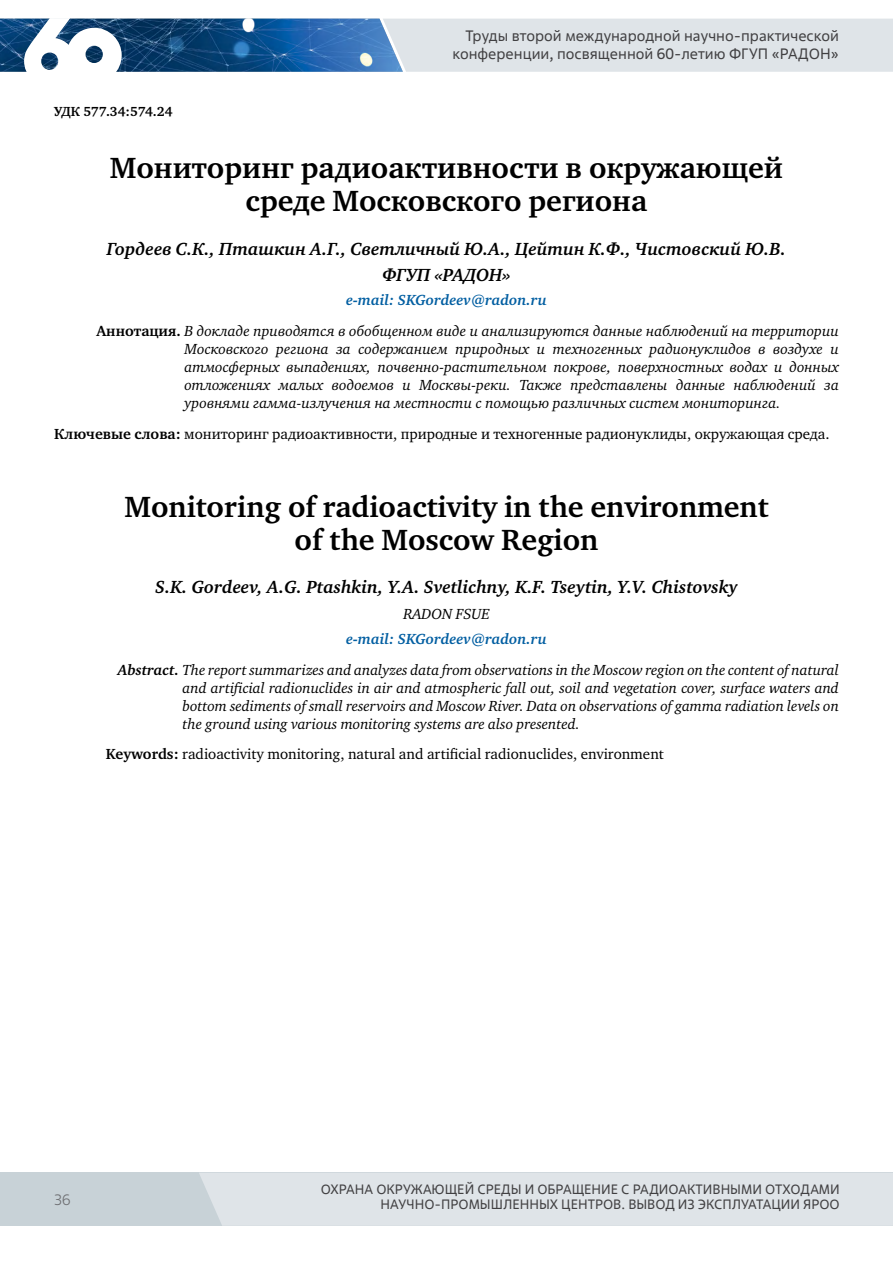
<style>
.page{position:relative;width:893px;height:1263px;background:#fff}
.page>*{position:absolute;margin:0;border:0;box-sizing:border-box;transform-origin:0 0}
.t1{font:700 30px/33px "Charter ITC";color:#000;text-align:center}
.t2{font:italic 700 18px/25.8px "Charter ITC";color:#000;text-align:center}
.t3{font:italic 15px/18px "Charter ITC";color:#000}
.t4{font:15px "Charter ITC";color:#000}
.t5{font:15px/18px "Rosatom";color:#414042;text-align:right}
.t6{font:300 15px "Rosatom";color:#6d6e71}
.t7{font:13.5px/15px "Rosatom";color:#414042;text-align:right}
.t8{font:700 13.5px "Charter ITC";letter-spacing:-.005em;color:#000}
.s1{font-weight:700;color:#035fa2}
.s2{font-weight:700;font-style:normal}
.s3{font-weight:700}
</style>
<div class="page">
<div style="left:0;top:1172px;width:893px;height:54px;background:#c8d2d7"></div>
<div style="left:199px;top:1173px;width:694px;height:53px;background:#dfe4e8"></div>
<svg style="left:0;top:18px;width:893px;height:54px;background:#9bb2c8"></svg>
<p class="t5" style="left:452px;top:27px;width:388px">Труды второй международной научно-практической конференции, посвященной 60-летию ФГУП «РАДОН»</p>
<p class="t8" style="left:54px;top:103px;width:120px">УДК 577.34:574.24</p>
<h1 class="t1" style="left:110px;top:152px;width:675px">Мониторинг радиоактивности в окружающей среде Московского региона</h1>
<p class="t2" style="left:107px;top:236px;width:680px">Гордеев С.К., Пташкин А.Г., Светличный Ю.А., Цейтин К.Ф., Чистовский Ю.В.<br>ФГУП «РАДОН»</p>
<p class="t3" style="left:97px;top:285px;width:744px;line-height:30.8px;text-indent:250px"><span class="s1">e-mail: SKGordeev@radon.ru<br></span><span class="s2">Аннотация.</span> В докладе приводятся в обобщенном виде и анализируются данные наблюдений на территории</p>
<p class="t3" style="left:184px;top:340px;width:656px;text-align:justify">Московского региона за содержанием природных и техногенных радионуклидов в воздухе и атмосферных выпадениях, почвенно-растительном покрове, поверхностных водах и донных отложениях малых водоемов и Москвы-реки. Также представлены данные наблюдений за уровнями гамма-излучения на местности с помощью различных систем мониторинга.</p>
<p class="t4" style="left:54px;top:424px;width:777px"><span class="s3">Ключевые слова:</span> мониторинг радиоактивности, природные и техногенные радионуклиды, окружающая среда.</p>
<h1 class="t1" style="left:125px;top:491px;width:645px">Monitoring of radioactivity in the environment of the Moscow Region</h1>
<p class="t2" style="left:155px;top:575px;width:584px">S.K. Gordeev, A.G. Ptashkin, Y.A. Svetlichny, K.F. Tseytin, Y.V. Chistovsky</p>
<p class="t3" style="left:403px;top:605px;width:88px">RADON FSUE</p>
<p class="t3" style="left:118px;top:623px;width:723px;line-height:30.8px;text-indent:228px"><span class="s1">e-mail: SKGordeev@radon.ru<br></span><span class="s3">Abstract.</span> The report summarizes and analyzes data from observations in the Moscow region on the content of natural</p>
<p class="t3" style="left:183px;top:678px;width:658px;text-align:justify">and artificial radionuclides in air and atmospheric fall out, soil and vegetation cover, surface waters and bottom sediments of small reservoirs and Moscow River. Data on observations of gamma radiation levels on the ground using various monitoring systems are also presented.</p>
<p class="t4" style="left:106px;top:745px;width:559px"><span class="s3">Keywords:</span> radioactivity monitoring, natural and artificial radionuclides, environment</p>
<p class="t6" style="left:54px;top:1190px;width:18px">36</p>
<p class="t7" style="left:321px;top:1182px;width:521px">ОХРАНА ОКРУЖАЮЩЕЙ СРЕДЫ И ОБРАЩЕНИЕ С РАДИОАКТИВНЫМИ ОТХОДАМИ<br>НАУЧНО-ПРОМЫШЛЕННЫХ ЦЕНТРОВ. ВЫВОД ИЗ ЭКСПЛУАТАЦИИ ЯРОО</p>
</div>
